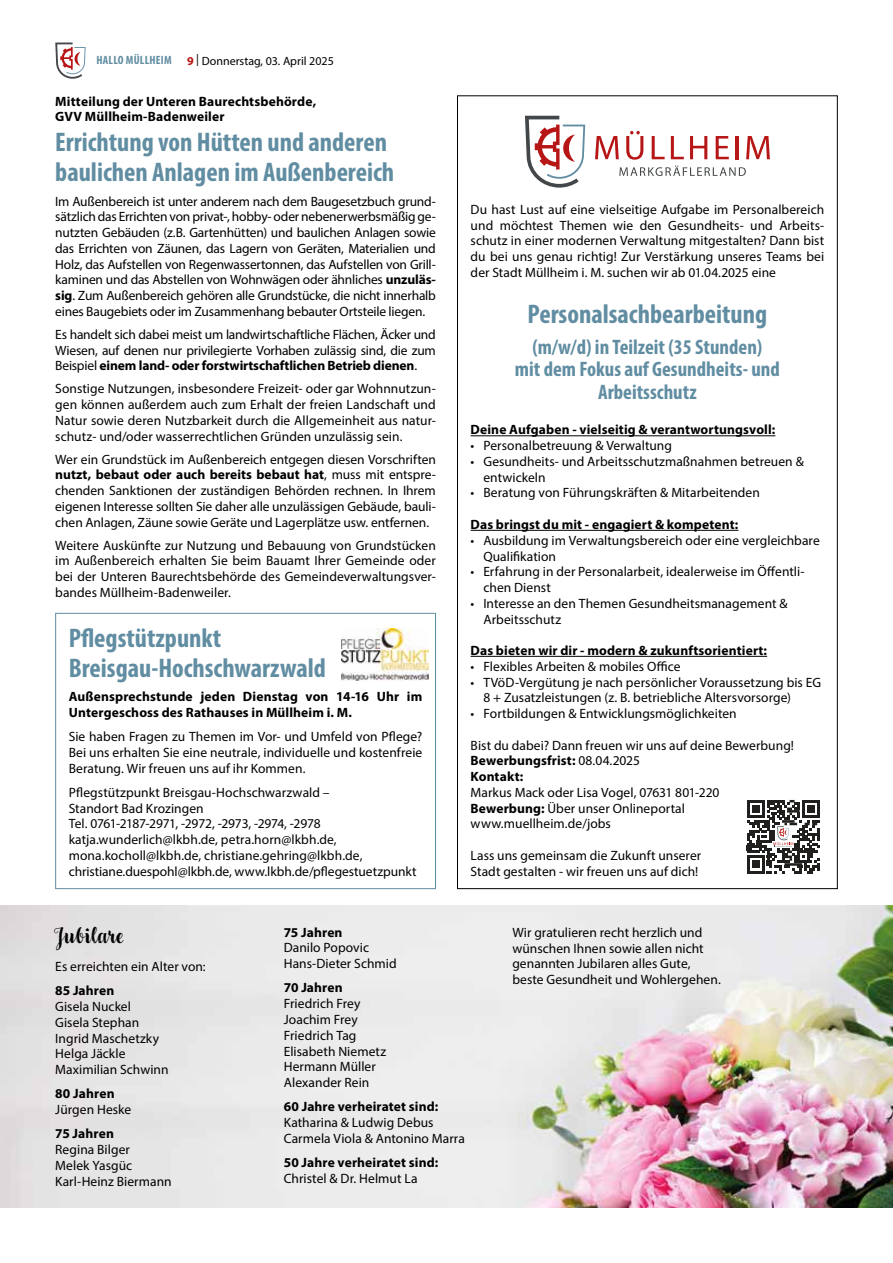
<style>
.page{position:relative;width:893px;height:1263px;background:#fff}
.page>*{position:absolute;margin:0;border:0;box-sizing:border-box;transform-origin:0 0}
.t1{font:700 condensed 27px/30px "Myriad Pro";color:#618da2}
.t2{font:700 24px "Liebe Gerda";color:#000}
.t3{font:700 condensed 21px/22.5px "Myriad Pro";color:#618da2;text-align:center}
.t4{font:13.5px/15.8px "Myriad Pro";letter-spacing:.005em;color:#000}
.t5{font:700 13.5px/15.8px "Myriad Pro";letter-spacing:.01em;color:#000}
.t6{font:12px "Myriad Pro";color:#000}
.t7{font:700 condensed 12px "Myriad Pro";letter-spacing:.02em;color:#618da2}
.s1{font-weight:700}
.s2{font-weight:700;color:#b61615}
</style>
<div class="page">
<svg style="left:55px;top:43px;width:31px;height:36px"></svg>
<div style="left:55px;top:613px;width:381px;height:276px;border:1px solid #618da2"></div>
<hr style="left:471px;top:435px;width:304px;height:1px;background:#000">
<hr style="left:471px;top:530px;width:267px;height:1px;background:#000">
<hr style="left:471px;top:656px;width:296px;height:1px;background:#000">
<svg style="left:525px;top:116px;width:60px;height:72px"></svg>
<svg style="left:595px;top:131px;width:175px;height:45px"></svg>
<svg style="left:747px;top:800px;width:73px;height:73px"></svg>
<img style="left:0;top:906px;width:893px;height:302px">
<img style="left:342px;top:629px;width:87px;height:52px">
<p class="t7" style="left:96px;top:52px;width:77px">HALLO MÜLLHEIM</p>
<p class="t5" style="left:55px;top:93px;width:262px">Mitteilung der Unteren Baurechtsbehörde,<br>GVV Müllheim-Badenweiler</p>
<h1 class="t1" style="left:55px;top:127px;width:340px">Errichtung von Hütten und anderen baulichen Anlagen im Außenbereich</h1>
<p class="t4" style="left:55px;top:193px;width:382px;text-align:justify">Im Außenbereich ist unter anderem nach dem Baugesetzbuch grund&shy;sätzlich das Errichten von privat-, hobby- oder nebenerwerbsmäßig ge&shy;nutzten Gebäuden (z.B. Gartenhütten) und baulichen Anlagen sowie das Errichten von Zäunen, das Lagern von Geräten, Materialien und Holz, das Aufstellen von Regenwassertonnen, das Aufstellen von Grill&shy;kaminen und das Abstellen von Wohnwägen oder ähnliches <span class="s1">unzuläs&shy;sig</span>. Zum Außenbereich gehören alle Grundstücke, die nicht innerhalb eines Baugebiets oder im Zusammenhang bebauter Ortsteile liegen.</p>
<p class="t4" style="left:55px;top:326px;width:382px;text-align:justify">Es handelt sich dabei meist um landwirtschaftliche Flächen, Äcker und Wiesen, auf denen nur privilegierte Vorhaben zulässig sind, die zum Beispiel <span class="s1">einem land- oder forstwirtschaftlichen Betrieb dienen</span>.</p>
<p class="t4" style="left:55px;top:381px;width:382px;text-align:justify">Sonstige Nutzungen, insbesondere Freizeit- oder gar Wohnnutzun&shy;gen können außerdem auch zum Erhalt der freien Landschaft und Natur sowie deren Nutzbarkeit durch die Allgemeinheit aus natur&shy;schutz- und/oder wasserrechtlichen Gründen unzulässig sein.</p>
<p class="t4" style="left:55px;top:451px;width:382px;text-align:justify">Wer ein Grundstück im Außenbereich entgegen diesen Vorschriften <span class="s1">nutzt, bebaut oder auch bereits bebaut hat</span>, muss mit entspre&shy;chenden Sanktionen der zuständigen Behörden rechnen. In Ihrem eigenen Interesse sollten Sie daher alle unzulässigen Gebäude, bauli&shy;chen Anlagen, Zäune sowie Geräte und Lagerplätze usw. entfernen.</p>
<p class="t4" style="left:55px;top:537px;width:382px;text-align:justify">Weitere Auskünfte zur Nutzung und Bebauung von Grundstücken im Außenbereich erhalten Sie beim Bauamt Ihrer Gemeinde oder bei der Unteren Baurechtsbehörde des Gemeindeverwaltungsver&shy;bandes Müllheim-Badenweiler.</p>
<h1 class="t1" style="left:69px;top:622px;width:259px">Pflegstützpunkt<br>Breisgau-Hochschwarzwald</h1>
<p class="t5" style="left:69px;top:688px;width:355px">Außensprechstunde jeden Dienstag von 14-16 Uhr im<br>Untergeschoss des Rathauses in Müllheim i. M.</p>
<p class="t4" style="left:69px;top:728px;width:355px;text-align:justify">Sie haben Fragen zu Themen im Vor- und Umfeld von Pflege?<br>Bei uns erhalten Sie eine neutrale, individuelle und kostenfreie Beratung. Wir freuen uns auf ihr Kommen.</p>
<p class="t4" style="left:69px;top:784px;width:349px">Pflegstützpunkt Breisgau-Hochschwarzwald –<br>Standort Bad Krozingen<br>Tel. 0761-2187-2971, -2972, -2973, -2974, -2978 katja.wunderlich@lkbh.de, petra.horn@lkbh.de, mona.kocholl@lkbh.de, christiane.gehring@lkbh.de, christiane.duespohl@lkbh.de, www.lkbh.de/pflegestuetzpunkt</p>
<p class="t6" style="left:187px;top:53px;width:148px"><span class="s2">9</span> | Donnerstag, 03. April 2025</p>
<p class="t4" style="left:471px;top:201px;width:355px;text-align:justify">Du hast Lust auf eine vielseitige Aufgabe im Personalbereich und möchtest Themen wie den Gesundheits- und Arbeits&shy;schutz in einer modernen Verwaltung mitgestalten? Dann bist du bei uns genau richtig! Zur Verstärkung unseres Teams bei der Stadt Müllheim i. M. suchen wir ab 01.04.2025 eine</p>
<h1 class="t1" style="left:528px;top:298px;width:241px">Personalsachbearbeitung</h1>
<h3 class="t3" style="left:515px;top:335px;width:267px">(m/w/d) in Teilzeit (35 Stunden)<br>mit dem Fokus auf Gesundheits- und<br>Arbeitsschutz</h3>
<p class="t5" style="left:471px;top:422px;width:306px">Deine Aufgaben - vielseitig &amp; verantwortungsvoll:</p>
<p class="t4" style="left:471px;top:438px;width:203px">• Personalbetreuung &amp; Verwaltung</p>
<p class="t4" style="left:483px;top:453px;width:322px;text-indent:-13px">• Gesundheits- und Arbeitsschutzmaßnahmen betreuen &amp; entwickeln</p>
<p class="t4" style="left:471px;top:485px;width:291px">• Beratung von Führungskräften &amp; Mitarbeitenden</p>
<p class="t5" style="left:471px;top:516px;width:269px">Das bringst du mit - engagiert &amp; kompetent:</p>
<p class="t4" style="left:483px;top:532px;width:338px;text-indent:-13px">• Ausbildung im Verwaltungsbereich oder eine vergleichbare<br>Qualifikation</p>
<p class="t4" style="left:483px;top:564px;width:323px;text-indent:-13px">• Erfahrung in der Personalarbeit, idealerweise im Öffentli&shy;chen Dienst</p>
<p class="t4" style="left:483px;top:595px;width:306px;text-indent:-13px">• Interesse an den Themen Gesundheitsmanagement &amp;<br>Arbeitsschutz</p>
<p class="t5" style="left:471px;top:642px;width:298px">Das bieten wir dir - modern &amp; zukunftsorientiert:</p>
<p class="t4" style="left:471px;top:658px;width:211px">• Flexibles Arbeiten &amp; mobiles Office</p>
<p class="t4" style="left:483px;top:674px;width:339px;text-indent:-13px">• TVöD-Vergütung je nach persönlicher Voraussetzung bis EG<br>8 + Zusatzleistungen (z. B. betriebliche Altersvorsorge)</p>
<p class="t4" style="left:471px;top:705px;width:268px">• Fortbildungen &amp; Entwicklungsmöglichkeiten</p>
<p class="t4" style="left:471px;top:737px;width:325px">Bist du dabei? Dann freuen wir uns auf deine Bewerbung!<br><span class="s1">Bewerbungsfrist:</span> 08.04.2025<br><span class="s1">Kontakt:</span></p>
<p class="t4" style="left:471px;top:784px;width:250px">Markus Mack oder Lisa Vogel, 07631 801-220<br><span class="s1">Bewerbung:</span> Über unser Onlineportal www.muellheim.de/jobs</p>
<p class="t4" style="left:471px;top:847px;width:232px">Lass uns gemeinsam die Zukunft unserer<br>Stadt gestalten - wir freuen uns auf dich!</p>
<h2 class="t2" style="left:55px;top:920px;width:70px">Jubilare</h2>
<p class="t4" style="left:55px;top:958px;width:152px">Es erreichten ein Alter von:</p>
<p class="t5" style="left:55px;top:982px;width:61px">85 Jahren</p>
<p class="t4" style="left:55px;top:998px;width:115px">Gisela Nuckel<br>Gisela Stephan<br>Ingrid Maschetzky<br>Helga Jäckle<br>Maximilian Schwinn</p>
<p class="t5" style="left:55px;top:1085px;width:61px">80 Jahren</p>
<p class="t4" style="left:55px;top:1101px;width:77px">Jürgen Heske</p>
<p class="t5" style="left:55px;top:1125px;width:60px">75 Jahren</p>
<p class="t4" style="left:55px;top:1141px;width:118px">Regina Bilger<br>Melek Yasgüc<br>Karl-Heinz Biermann</p>
<p class="t5" style="left:284px;top:924px;width:60px">75 Jahren</p>
<p class="t4" style="left:284px;top:940px;width:114px">Danilo Popovic<br>Hans-Dieter Schmid</p>
<p class="t5" style="left:284px;top:979px;width:60px">70 Jahren</p>
<p class="t4" style="left:284px;top:995px;width:104px">Friedrich Frey<br>Joachim Frey<br>Friedrich Tag<br>Elisabeth Niemetz<br>Hermann Müller<br>Alexander Rein</p>
<p class="t5" style="left:284px;top:1098px;width:156px">60 Jahre verheiratet sind:</p>
<p class="t4" style="left:284px;top:1114px;width:183px">Katharina &amp; Ludwig Debus<br>Carmela Viola &amp; Antonino Marra</p>
<p class="t5" style="left:284px;top:1154px;width:156px">50 Jahre verheiratet sind:</p>
<p class="t4" style="left:284px;top:1170px;width:135px">Christel &amp; Dr. Helmut La</p>
<p class="t4" style="left:512px;top:924px;width:210px">Wir gratulieren recht herzlich und wünschen Ihnen sowie allen nicht genannten Jubilaren alles Gute, beste Gesundheit und Wohlergehen.</p>
</div>
